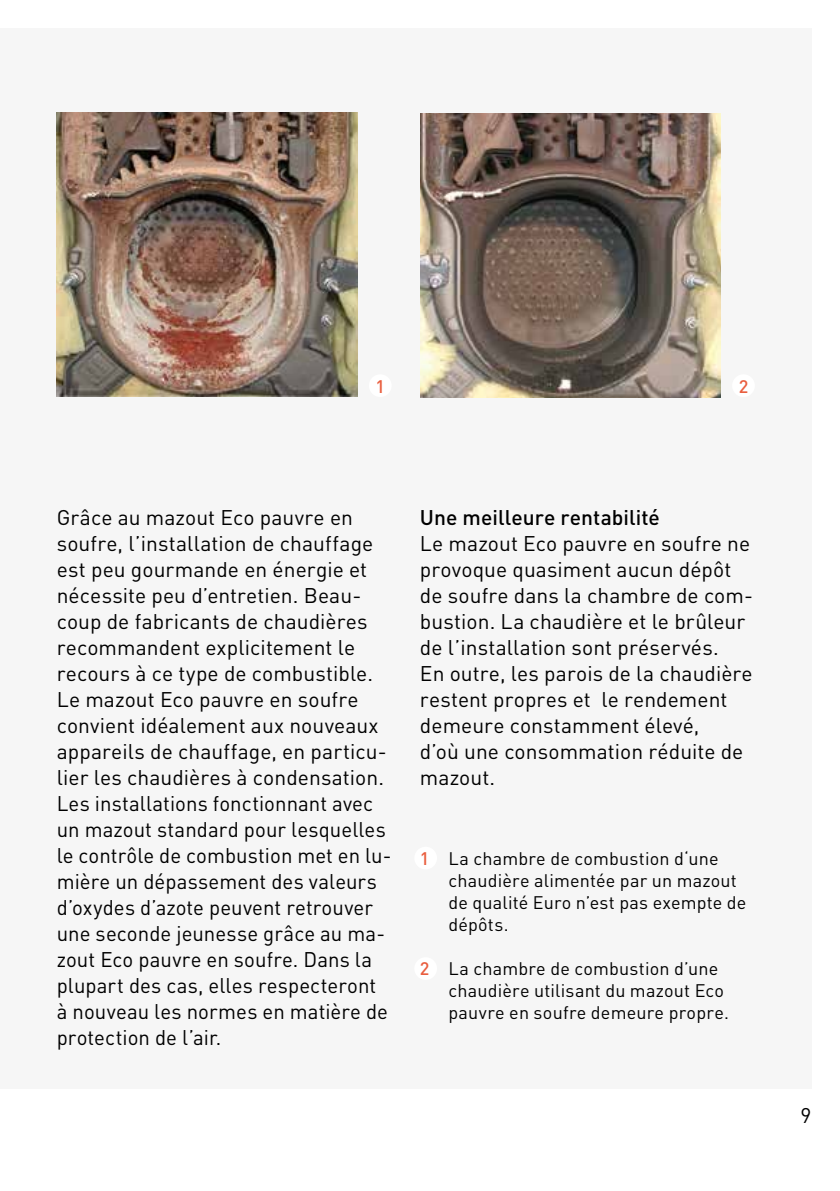
<style>
.page{position:relative;width:840px;height:1191px;background:#fff}
.page>*{position:absolute;margin:0;border:0;box-sizing:border-box;transform-origin:0 0}
.t1{font:21px/26px "DIN";letter-spacing:.005em;color:#000}
.t2{font:500 21px "DIN";letter-spacing:.005em;color:#000}
.t3{font:18px/22px "DIN";letter-spacing:.01em;color:#000}
.t4{font:500 18px "DIN";color:#e95e3f}
.s1{font-weight:500;color:#e95e3f}
</style>
<div class="page">
<div style="left:0;top:28px;width:811px;height:1061px;background:#f6f6f6"></div>
<div style="left:414px;top:846px;width:23px;height:23px;background:#fff;border-radius:50%"></div>
<div style="left:414px;top:957px;width:23px;height:23px;background:#fff;border-radius:50%"></div>
<img style="left:420px;top:113px;width:300px;height:284px">
<div style="left:731px;top:374px;width:23px;height:23px;background:#fff;border-radius:50%"></div>
<img style="left:57px;top:113px;width:300px;height:283px">
<div style="left:369px;top:374px;width:22px;height:23px;background:#fff;border-radius:50%"></div>
<p class="t4" style="left:375px;top:374px;width:11px">1</p>
<p class="t4" style="left:738px;top:374px;width:11px">2</p>
<p class="t1" style="left:57px;top:504px;width:336px">Grâce au mazout Eco pauvre en soufre, l’installation de chauffage est peu gourmande en énergie et nécessite peu d’entretien. Beau&shy;coup de fabricants de chaudières recommandent explicitement le recours à ce type de combustible.<br>Le mazout Eco pauvre en soufre convient idéalement aux nouveaux appareils de chauffage, en particu&shy;lier les chaudières à condensation.<br>Les installations fonctionnant avec un mazout standard pour lesquelles le contrôle de combustion met en lu&shy;mière un dépassement des valeurs d’oxydes d’azote peuvent retrouver une seconde jeunesse grâce au ma&shy;zout Eco pauvre en soufre. Dans la plupart des cas, elles respecteront à nouveau les normes en matière de protection de l’air.</p>
<p class="t2" style="left:420px;top:504px;width:241px">Une meilleure rentabilité</p>
<p class="t1" style="left:420px;top:530px;width:334px">Le mazout Eco pauvre en soufre ne provoque quasiment aucun dépôt de soufre dans la chambre de com&shy;bustion. La chaudière et le brûleur de l’installation sont préservés.<br>En outre, les parois de la chaudière restent propres et le rendement demeure constamment élevé,<br>d’où une consommation réduite de mazout.</p>
<p class="t3" style="left:448px;top:847px;width:299px;text-indent:-28px"><span class="s1">1</span> La chambre de combustion d‘une chaudière alimentée par un mazout de qualité Euro n’est pas exempte de dépôts.</p>
<p class="t3" style="left:448px;top:957px;width:282px;text-indent:-28px"><span class="s1">2</span> La chambre de combustion d’une chaudière utilisant du mazout Eco pauvre en soufre demeure propre.</p>
<p class="t1" style="left:800px;top:1102px;width:12px">9</p>
</div>
